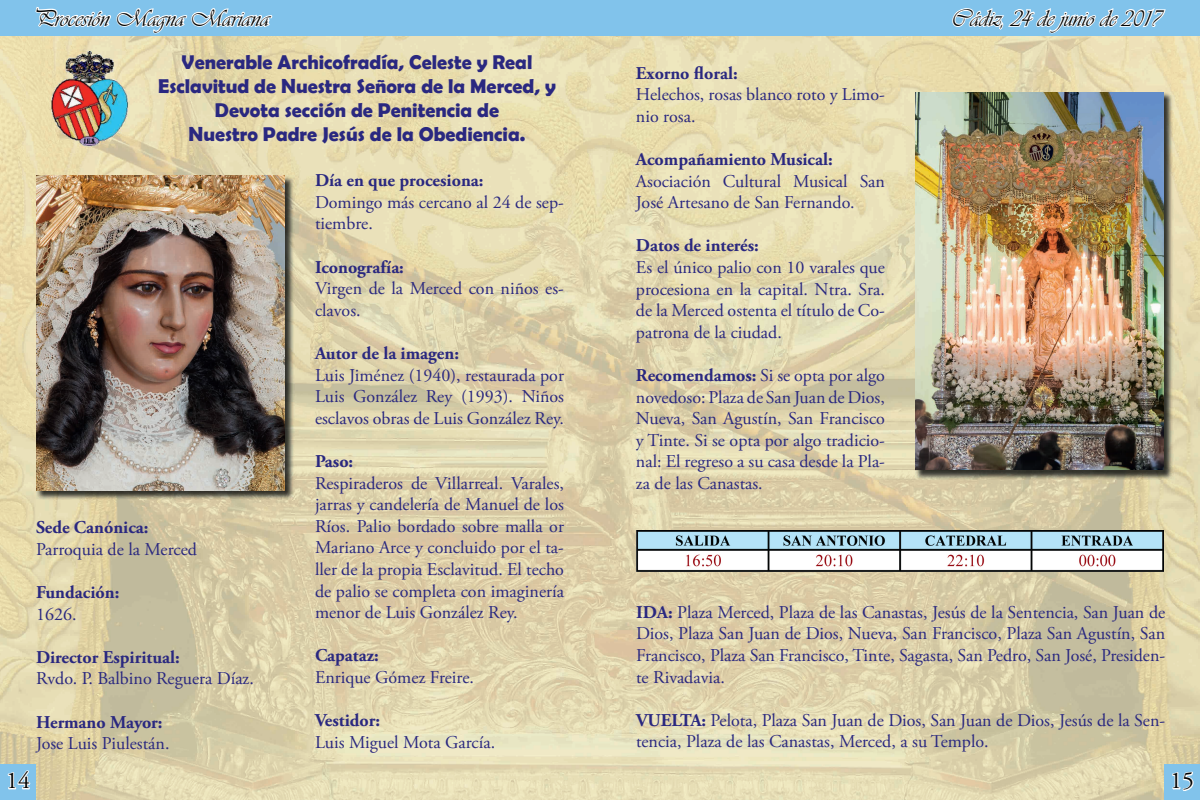
<style>
.page{position:relative;width:1200px;height:800px;background:#fff}
.page>*{position:absolute;margin:0;border:0;box-sizing:border-box;transform-origin:0 0}
.t1{font:24px "Vivaldi";color:#030505}
.t2{font:24px "Adobe Garamond Pro";color:#030505}
.t3{font:700 20px/24px "Berlin Sans FB Demi";color:#2a2880;text-align:center}
.t4{font:18px/21.6px "Adobe Garamond Pro";color:#2a2880}
.t5{font:700 18px "Adobe Garamond Pro";color:#2a2880}
.s1{font-weight:700}
</style>
<div class="page">
<img style="left:0;top:36px;width:1200px;height:764px">
<img style="left:0;top:764px;width:36px;height:36px">
<img style="left:1164px;top:764px;width:36px;height:36px">
<svg style="left:7px;top:769px;width:24px;height:21px"></svg>
<svg style="left:1171px;top:771px;width:24px;height:21px"></svg>
<svg style="left:34px;top:2px;width:241px;height:57px"></svg>
<svg style="left:949px;top:5px;width:218px;height:42px"></svg>
<img style="left:49px;top:51px;width:85px;height:101px">
<img style="left:36px;top:175px;width:258px;height:325px">
<img style="left:36px;top:175px;width:249px;height:315px">
<img style="left:915px;top:92px;width:258px;height:388px">
<img style="left:915px;top:92px;width:249px;height:378px">
<img style="left:636px;top:531px;width:528px;height:41px">
<h1 class="t1" style="left:32px;top:4px;width:238px">Procesión Magna Mariana</h1>
<h1 class="t1" style="left:952px;top:4px;width:211px">Cádiz, 24 de junio de 2017</h1>
<p class="t3" style="left:158px;top:50px;width:399px">Venerable Archicofradía, Celeste y Real Esclavitud de Nuestra Señora de la Merced, y Devota sección de Penitencia de<br>Nuestro Padre Jesús de la Obediencia.</p>
<p class="t5" style="left:636px;top:62px;width:103px">Exorno floral:</p>
<p class="t4" style="left:636px;top:84px;width:251px">Helechos, rosas blanco roto y Limo&shy;nio rosa.</p>
<p class="t5" style="left:636px;top:149px;width:198px">Acompañamiento Musical:</p>
<p class="t4" style="left:636px;top:171px;width:251px">Asociación Cultural Musical San<br>José Artesano de San Fernando.</p>
<p class="t5" style="left:636px;top:235px;width:124px">Datos de interés:</p>
<p class="t4" style="left:636px;top:257px;width:251px;text-align:justify">Es el único palio con 10 varales que procesiona en la capital. Ntra. Sra. de la Merced ostenta el título de Co&shy;patrona de la ciudad.</p>
<p class="t4" style="left:636px;top:365px;width:251px;text-align:justify"><span class="s1">Recomendamos:</span> Si se opta por algo novedoso: Plaza de San Juan de Dios, Nueva, San Agustín, San Francisco y Tinte. Si se opta por algo tradicio&shy;nal: El regreso a su casa desde la Pla&shy;za de las Canastas.</p>
<p class="t5" style="left:315px;top:170px;width:170px">Día en que procesiona:</p>
<p class="t4" style="left:315px;top:192px;width:250px">Domingo más cercano al 24 de sep&shy;tiembre.</p>
<p class="t5" style="left:315px;top:256px;width:90px">Iconografía:</p>
<p class="t4" style="left:315px;top:278px;width:250px">Virgen de la Merced con niños es&shy;clavos.</p>
<p class="t5" style="left:315px;top:343px;width:146px">Autor de la imagen:</p>
<p class="t4" style="left:315px;top:365px;width:251px;text-align:justify">Luis Jiménez (1940), restaurada por Luis González Rey (1993). Niños esclavos obras de Luis González Rey.</p>
<p class="t5" style="left:315px;top:451px;width:40px">Paso:</p>
<p class="t4" style="left:315px;top:473px;width:251px;text-align:justify">Respiraderos de Villarreal. Varales, jarras y candelería de Manuel de los Ríos. Palio bordado sobre malla or Mariano Arce y concluido por el ta&shy;ller de la propia Esclavitud. El techo de palio se completa con imaginería menor de Luis González Rey.</p>
<p class="t5" style="left:315px;top:645px;width:65px">Capataz:</p>
<p class="t4" style="left:315px;top:667px;width:160px">Enrique Gómez Freire.</p>
<p class="t5" style="left:315px;top:710px;width:67px">Vestidor:</p>
<p class="t4" style="left:315px;top:732px;width:182px">Luis Miguel Mota García.</p>
<p class="t5" style="left:36px;top:517px;width:114px">Sede Canónica:</p>
<p class="t4" style="left:36px;top:539px;width:163px">Parroquia de la Merced</p>
<p class="t5" style="left:36px;top:582px;width:85px">Fundación:</p>
<p class="t4" style="left:36px;top:604px;width:42px">1626.</p>
<p class="t5" style="left:36px;top:647px;width:145px">Director Espiritual:</p>
<p class="t4" style="left:36px;top:669px;width:219px">Rvdo. P. Balbino Reguera Díaz.</p>
<p class="t5" style="left:36px;top:711px;width:128px">Hermano Mayor:</p>
<p class="t4" style="left:36px;top:733px;width:135px">Jose Luis Piulestán.</p>
<p class="t4" style="left:636px;top:602px;width:531px;text-align:justify"><span class="s1">IDA:</span> Plaza Merced, Plaza de las Canastas, Jesús de la Sentencia, San Juan de Dios, Plaza San Juan de Dios, Nueva, San Francisco, Plaza San Agustín, San Francisco, Plaza San Francisco, Tinte, Sagasta, San Pedro, San José, Presiden&shy;te Rivadavia.</p>
<p class="t4" style="left:636px;top:710px;width:531px"><span class="s1">VUELTA:</span> Pelota, Plaza San Juan de Dios, San Juan de Dios, Jesús de la Sen&shy;tencia, Plaza de las Canastas, Merced, a su Templo.</p>
<h1 class="t2" style="left:6px;top:766px;width:25px">14</h1>
<h1 class="t2" style="left:1170px;top:766px;width:25px">15</h1>
</div>
